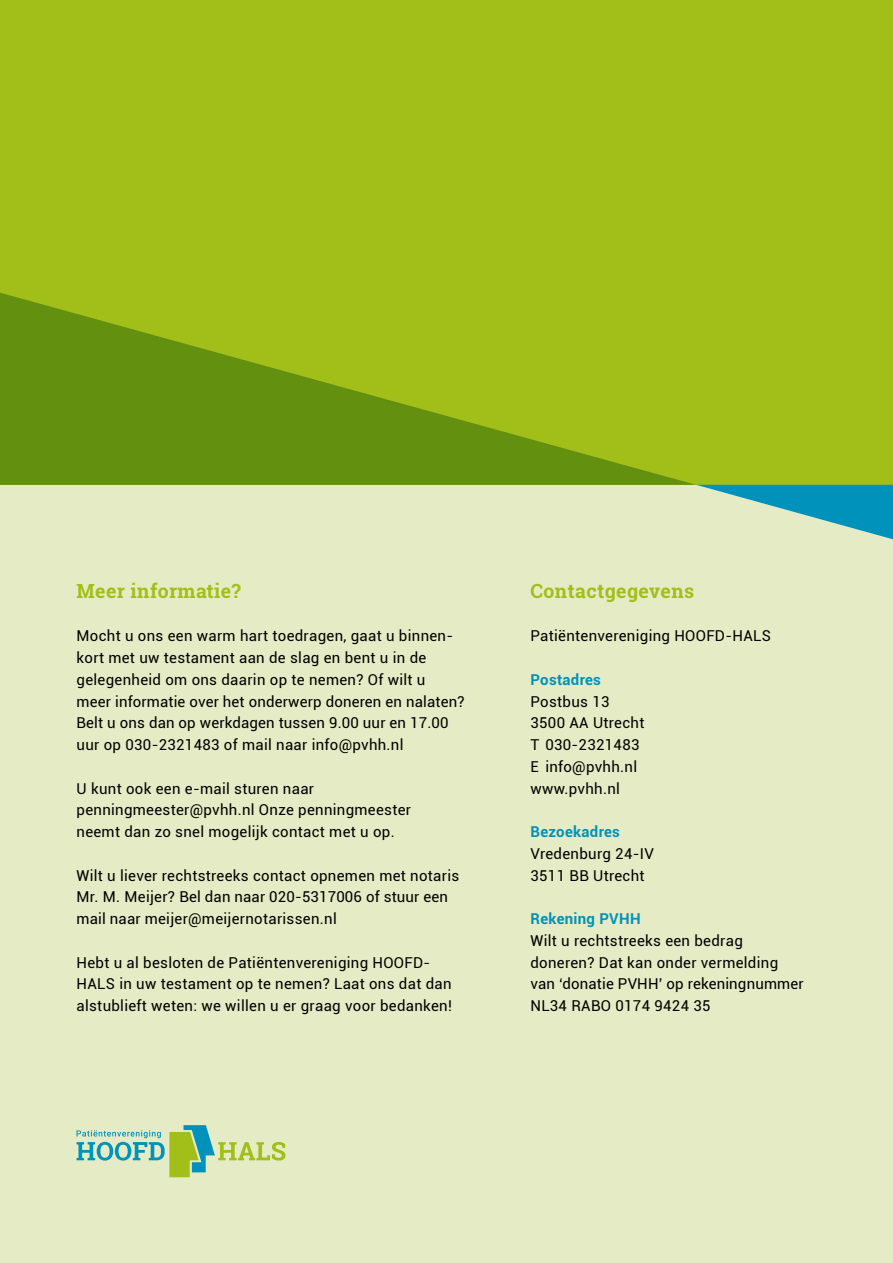
<style>
.page{position:relative;width:893px;height:1263px;background:#fff}
.page>*{position:absolute;margin:0;border:0;box-sizing:border-box;transform-origin:0 0}
.t1{font:700 19.5px "Roboto Slab";letter-spacing:.02em;color:#a2bf19}
.t2{font:15px/21.8px "Roboto";letter-spacing:.02em;color:#000}
.t3{font:700 15px "Roboto";letter-spacing:.02em;color:#0092ba}
</style>
<div class="page">
<div style="left:0;top:485px;width:892px;height:778px;background:#e5ebc4"></div>
<div style="left:0;top:0;width:892px;height:485px;background:#a2bf19"></div>
<svg style="left:696px;top:485px;width:197px;height:54px;background:#72bebf"></svg>
<svg style="left:77px;top:1125px;width:208px;height:52px;background:#b7d6a8"></svg>
<svg style="left:0;top:292px;width:696px;height:193px"></svg>
<h1 class="t1" style="left:77px;top:582px;width:166px">Meer informatie?</h1>
<p class="t2" style="left:77px;top:626px;width:389px">Mocht u ons een warm hart toedragen, gaat u binnen&shy;kort met uw testament aan de slag en bent u in de gelegenheid om ons daarin op te nemen? Of wilt u<br>meer informatie over het onderwerp doneren en nalaten?<br>Belt u ons dan op werkdagen tussen 9.00 uur en 17.00 uur op 030-2321483 of mail naar info@pvhh.nl</p>
<p class="t2" style="left:77px;top:778px;width:336px">U kunt ook een e-mail sturen naar penningmeester@pvhh.nl Onze penningmeester neemt dan zo snel mogelijk contact met u op.</p>
<p class="t2" style="left:77px;top:865px;width:384px">Wilt u liever rechtstreeks contact opnemen met notaris<br>Mr. M. Meijer? Bel dan naar 020-5317006 of stuur een mail naar meijer@meijernotarissen.nl</p>
<p class="t2" style="left:77px;top:952px;width:377px">Hebt u al besloten de Patiëntenvereniging HOOFD-<br>HALS in uw testament op te nemen? Laat ons dat dan alstublieft weten: we willen u er graag voor bedanken!</p>
<h1 class="t1" style="left:530px;top:582px;width:165px">Contactgegevens</h1>
<p class="t2" style="left:530px;top:626px;width:242px">Patiëntenvereniging HOOFD-HALS</p>
<p class="t3" style="left:530px;top:673px;width:72px">Postadres</p>
<p class="t2" style="left:530px;top:691px;width:115px">Postbus 13<br>3500 AA Utrecht<br>T 030-2321483<br>E info@pvhh.nl www.pvhh.nl</p>
<p class="t3" style="left:530px;top:825px;width:91px">Bezoekadres</p>
<p class="t2" style="left:530px;top:844px;width:125px">Vredenburg 24-IV<br>3511 BB Utrecht</p>
<p class="t3" style="left:530px;top:912px;width:112px">Rekening PVHH</p>
<p class="t2" style="left:530px;top:931px;width:275px">Wilt u rechtstreeks een bedrag doneren? Dat kan onder vermelding van ‘donatie PVHH’ op rekeningnummer<br>NL34 RABO 0174 9424 35</p>
</div>
